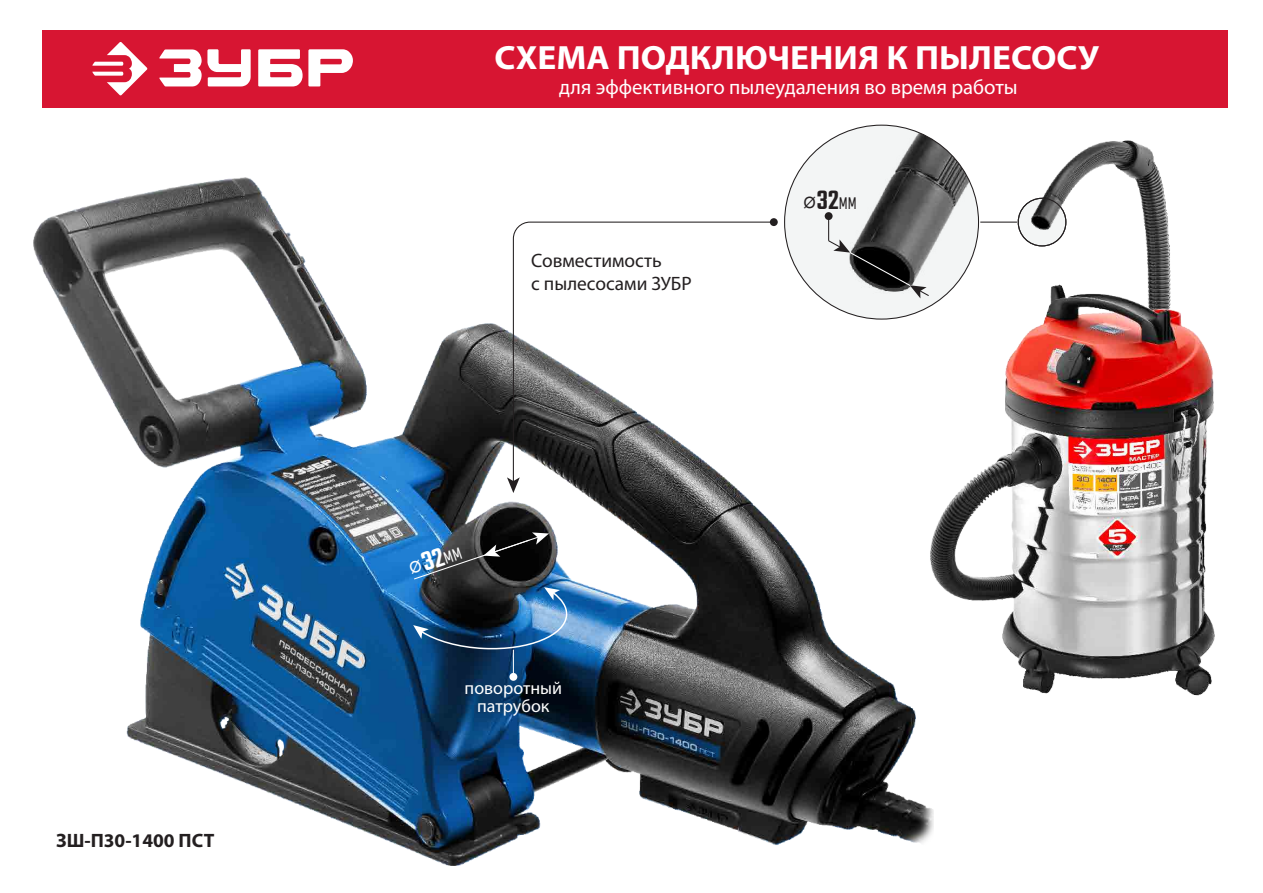
<style>
.page{position:relative;width:1263px;height:893px;background:#fff}
.page>*{position:absolute;margin:0;border:0;box-sizing:border-box;transform-origin:0 0}
.t1{font:700 33.75px "Myriad Pro";color:#fff;scale:1.05 1}
.t2{font:500 29.25px "Teko";color:#fff}
.t3{font:500 29.25px "Teko";color:#231f20}
.t4{font:20.85px "Myriad Pro";color:#fff}
.t5{font:19.35px/23.2px "Myriad Pro";color:#231f20}
.t6{font:700 19.35px "Myriad Pro";color:#231f20}
.t7{font:18px/18px "Myriad Pro";color:#fff;text-align:center}
.s1{font-weight:300;font-size:18.75px}
</style>
<div class="page">
<img style="left:34px;top:178px;width:900px;height:687px">
<img style="left:917px;top:131px;width:297px;height:584px">
<img style="left:784px;top:125px;width:194px;height:194px;border-radius:97px">
<hr style="left:980px;top:222px;width:37px;height:1px;background:#231f20">
<svg style="left:827px;top:216px;width:103px;height:82px"></svg>
<div style="left:825px;top:212px;width:7px;height:8px;background:#231f20;border-radius:50%"></div>
<svg style="left:512px;top:221px;width:263px;height:262px"></svg>
<svg style="left:507px;top:477px;width:13px;height:16px"></svg>
<div style="left:770px;top:218px;width:8px;height:8px;background:#231f20;border-radius:50%"></div>
<img style="left:413px;top:587px;width:154px;height:90px">
<div style="left:509px;top:673px;width:8px;height:8px;background:#fff;border-radius:50%"></div>
<div style="left:42px;top:30px;width:362px;height:77px;background:#d71532"></div>
<svg style="left:92px;top:42px;width:55px;height:54px"></svg>
<svg style="left:159px;top:49px;width:194px;height:37px"></svg>
<div style="left:404px;top:30px;width:824px;height:77px;background:#d71532"></div>
<div style="left:1018px;top:198px;width:48px;height:48px;border:1px solid #231f20;border-radius:50%"></div>
<svg style="left:408px;top:532px;width:141px;height:48px;background:#2b3e4f"></svg>
<svg style="left:804px;top:197px;width:11px;height:12px"></svg>
<p class="t6" style="left:56px;top:827px;width:160px">ЗШ-П30-1400 ПСТ</p>
<h1 class="t1" style="left:494px;top:36px;width:577px">СХЕМА ПОДКЛЮЧЕНИЯ К ПЫЛЕСОСУ</h1>
<p class="t4" style="left:559px;top:75px;width:460px">для эффективного пылеудаления во время работы</p>
<p class="t5" style="left:531px;top:248px;width:162px">Совместимость<br>с пылесосами ЗУБР</p>
<h2 class="t2" style="left:417px;top:547px;width:42px;rotate:-19deg">32<span class="s1">MM</span></h2>
<p class="t7" style="left:465px;top:678px;width:99px">поворотный патрубок</p>
<h2 class="t3" style="left:817px;top:183px;width:42px">32<span class="s1">MM</span></h2>
</div>
